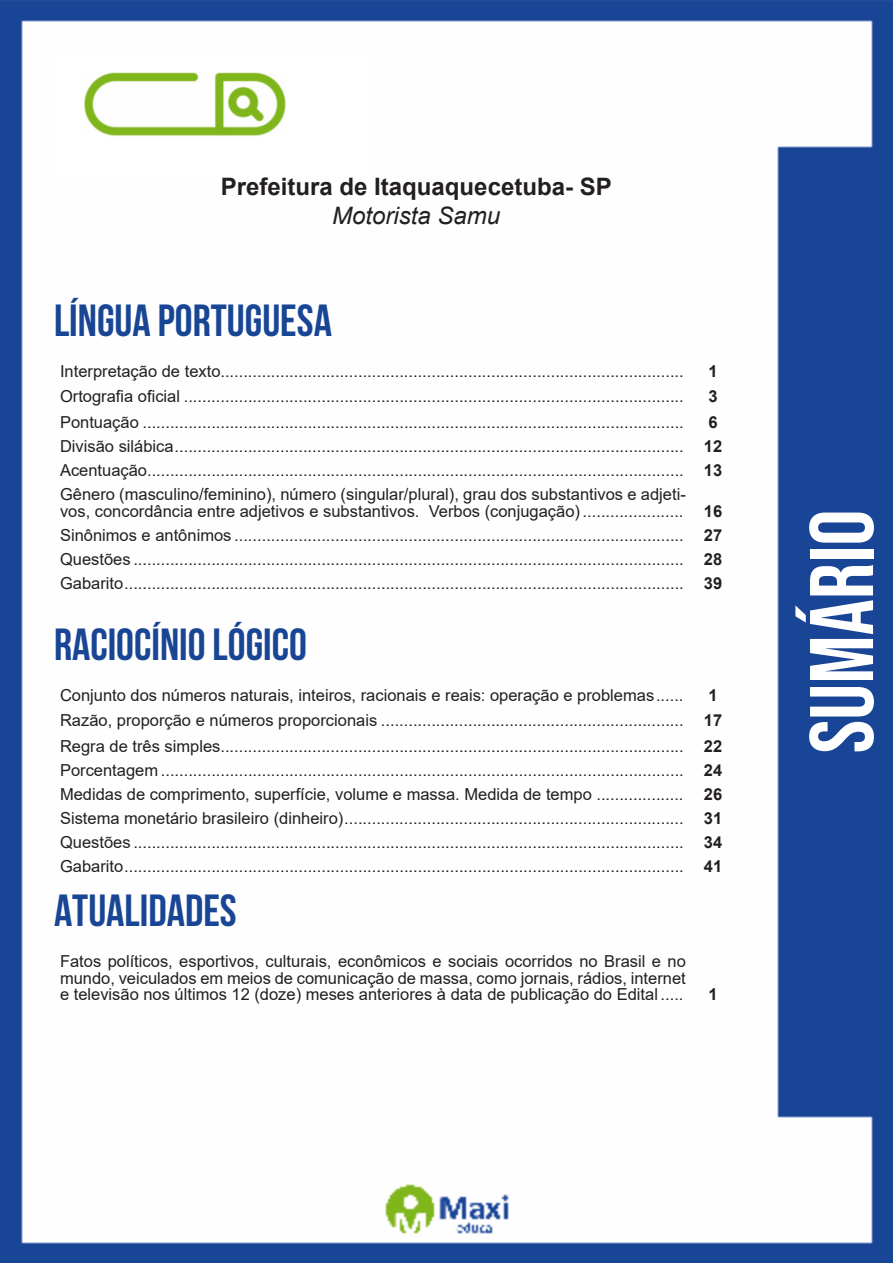
<style>
.page{position:relative;width:893px;height:1263px;background:#fff}
.page>*{position:absolute;margin:0;border:0;box-sizing:border-box;transform-origin:0 0}
.t1{font:90px "Bebas Neue";color:#fff}
.t2{font:700 45px "Bebas Neue";color:#184695}
.t3{font:700 24px "Arial";color:#231f20}
.t4{font:italic 24px "Arial";color:#231f20}
.ALTERNATIVAS{font:16.5px/16.5px "Arial";color:#231f20}
.INDICE{font:700 16.5px "Arial";color:#231f20}
</style>
<div class="page">
<img style="left:0;top:0;width:893px;height:1263px">
<div style="left:55px;top:55px;width:317px;height:121px;background:#fff"></div>
<img style="left:84px;top:72px;width:201px;height:64px">
<p class="t3" style="left:221px;top:170px;width:392px">Prefeitura de Itaquaquecetuba- SP</p>
<p class="t4" style="left:332px;top:200px;width:170px">Motorista Samu</p>
<p class="t2" style="left:54px;top:295px;width:279px">LÍNGUA PORTUGUESA</p>
<p class="ALTERNATIVAS" style="left:60px;top:363px;width:625px">Interpretação de texto.....................................................................................................</p>
<p class="INDICE" style="left:708px;top:360px;width:11px">1</p>
<p class="ALTERNATIVAS" style="left:60px;top:387px;width:625px">Ortografia oficial .............................................................................................................</p>
<p class="INDICE" style="left:708px;top:384px;width:11px">3</p>
<p class="ALTERNATIVAS" style="left:60px;top:414px;width:625px">Pontuação ......................................................................................................................</p>
<p class="INDICE" style="left:708px;top:411px;width:11px">6</p>
<p class="ALTERNATIVAS" style="left:60px;top:438px;width:625px">Divisão silábica...............................................................................................................</p>
<p class="INDICE" style="left:704px;top:435px;width:20px">12</p>
<p class="ALTERNATIVAS" style="left:60px;top:462px;width:625px">Acentuação.....................................................................................................................</p>
<p class="INDICE" style="left:704px;top:459px;width:20px">13</p>
<p class="ALTERNATIVAS" style="left:60px;top:486px;width:627px">Gênero (masculino/feminino), número (singular/plural), grau dos substantivos e adjeti&shy;vos, concordância entre adjetivos e substantivos. Verbos (conjugação) ......................</p>
<p class="INDICE" style="left:704px;top:499px;width:20px">16</p>
<p class="ALTERNATIVAS" style="left:60px;top:527px;width:625px">Sinônimos e antônimos ..................................................................................................</p>
<p class="INDICE" style="left:704px;top:523px;width:20px">27</p>
<p class="ALTERNATIVAS" style="left:60px;top:551px;width:625px">Questões ........................................................................................................................</p>
<p class="INDICE" style="left:704px;top:547px;width:20px">28</p>
<p class="ALTERNATIVAS" style="left:60px;top:575px;width:625px">Gabarito..........................................................................................................................</p>
<p class="INDICE" style="left:704px;top:571px;width:20px">39</p>
<p class="t2" style="left:54px;top:619px;width:254px">RACIOCÍNIO LÓGICO</p>
<p class="ALTERNATIVAS" style="left:60px;top:687px;width:625px">Conjunto dos números naturais, inteiros, racionais e reais: operação e problemas......</p>
<p class="INDICE" style="left:708px;top:684px;width:11px">1</p>
<p class="ALTERNATIVAS" style="left:60px;top:711px;width:625px">Razão, proporção e números proporcionais ..................................................................</p>
<p class="INDICE" style="left:704px;top:708px;width:20px">17</p>
<p class="ALTERNATIVAS" style="left:60px;top:738px;width:625px">Regra de três simples.....................................................................................................</p>
<p class="INDICE" style="left:704px;top:735px;width:20px">22</p>
<p class="ALTERNATIVAS" style="left:60px;top:762px;width:625px">Porcentagem ..................................................................................................................</p>
<p class="INDICE" style="left:704px;top:759px;width:20px">24</p>
<p class="ALTERNATIVAS" style="left:60px;top:786px;width:625px">Medidas de comprimento, superfície, volume e massa. Medida de tempo ...................</p>
<p class="INDICE" style="left:704px;top:783px;width:20px">26</p>
<p class="ALTERNATIVAS" style="left:60px;top:810px;width:625px">Sistema monetário brasileiro (dinheiro)..........................................................................</p>
<p class="INDICE" style="left:704px;top:807px;width:20px">31</p>
<p class="ALTERNATIVAS" style="left:60px;top:834px;width:625px">Questões ........................................................................................................................</p>
<p class="INDICE" style="left:704px;top:831px;width:20px">34</p>
<p class="ALTERNATIVAS" style="left:60px;top:858px;width:625px">Gabarito..........................................................................................................................</p>
<p class="INDICE" style="left:704px;top:855px;width:20px">41</p>
<p class="t2" style="left:54px;top:886px;width:184px">ATUALIDADES</p>
<p class="ALTERNATIVAS" style="left:60px;top:953px;width:627px;text-align:justify">Fatos políticos, esportivos, culturais, econômicos e sociais ocorridos no Brasil e no mundo, veiculados em meios de comunicação de massa, como jornais, rádios, internet e televisão nos últimos 12 (doze) meses anteriores à data de publicação do Edital .....</p>
<p class="INDICE" style="left:708px;top:983px;width:11px">1</p>
<h1 class="t1" style="left:791px;top:753px;width:245px;rotate:-90deg">sumário</h1>
</div>
